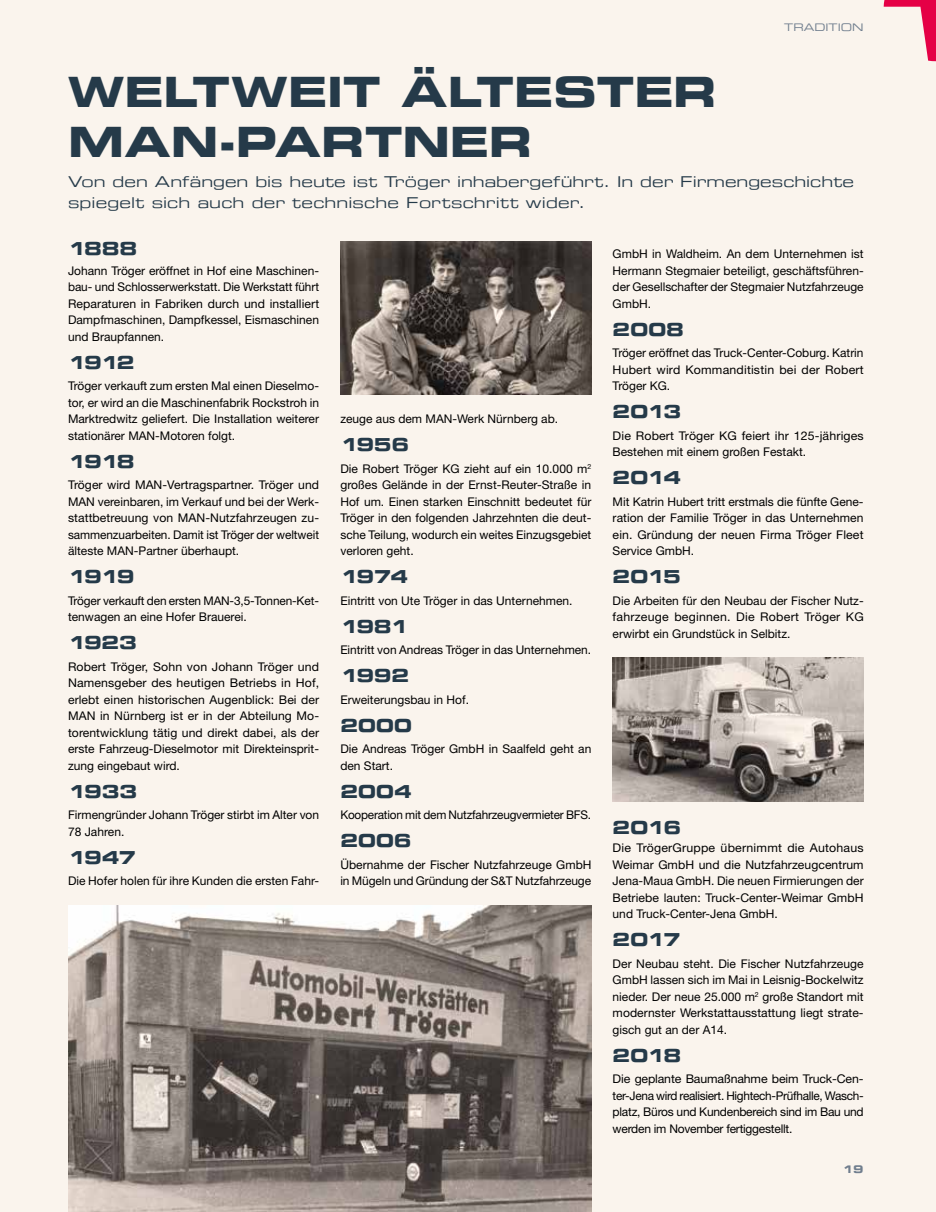
<style>
.page{position:relative;width:936px;height:1212px;background:#fff}
.page>*{position:absolute;margin:0;border:0;box-sizing:border-box;transform-origin:0 0}
.t1{font:42px/50.4px "Eurostile LT Bold Extended Two";color:#253a49}
.t2{font:18px "Eurostile LT Bold Extended Two";letter-spacing:-.05em;color:#253a49}
.t3{font:15px/21px "Eurostile LT Extended Two";letter-spacing:.005em;color:#253a49}
.t4{font:12px/16.5px "Helvetica Neue LT Std";color:#000;text-align:justify}
.t5{font:10.5px "Eurostile LT Extended Two";color:#707e8e}
.t6{font:10.5px "Eurostile LT Bold Extended Two";color:#707e8e}
</style>
<div class="page">
<div style="left:0;top:0;width:935px;height:1212px;background:#faf4ed"></div>
<img style="left:68px;top:906px;width:523px;height:306px">
<img style="left:612px;top:657px;width:251px;height:144px">
<img style="left:340px;top:242px;width:251px;height:153px">
<svg style="left:883px;top:0;width:52px;height:61px"></svg>
<p class="t5" style="left:784px;top:20px;width:81px">TRADITION</p>
<h1 class="t1" style="left:68px;top:66px;width:650px">WELTWEIT ÄLTESTER<br>MAN-PARTNER</h1>
<p class="t3" style="left:68px;top:171px;width:787px">Von den Anfängen bis heute ist Tröger inhabergeführt. In der Firmengeschichte spiegelt sich auch der technische Fortschritt wider.</p>
<h2 class="t2" style="left:68px;top:235px;width:71px">1888</h2>
<p class="t4" style="left:68px;top:262px;width:253px">Johann Tröger eröffnet in Hof eine Maschinen&shy;bau- und Schlosserwerkstatt. Die Werkstatt führt Reparaturen in Fabriken durch und installiert Dampfmaschinen, Dampfkessel, Eismaschinen und Braupfannen.</p>
<h2 class="t2" style="left:68px;top:350px;width:68px">1912</h2>
<p class="t4" style="left:68px;top:377px;width:252px">Tröger verkauft zum ersten Mal einen Dieselmo&shy;tor, er wird an die Maschinenfabrik Rockstroh in Marktredwitz geliefert. Die Installation weiterer stationärer MAN-Motoren folgt.</p>
<h2 class="t2" style="left:68px;top:449px;width:68px">1918</h2>
<p class="t4" style="left:68px;top:476px;width:252px">Tröger wird MAN-Vertragspartner. Tröger und MAN vereinbaren, im Verkauf und bei der Werk&shy;stattbetreuung von MAN-Nutzfahrzeugen zu&shy;sammenzuarbeiten. Damit ist Tröger der weltweit älteste MAN-Partner überhaupt.</p>
<h2 class="t2" style="left:68px;top:564px;width:68px">1919</h2>
<p class="t4" style="left:68px;top:592px;width:252px">Tröger verkauft den ersten MAN-3,5-Tonnen-Ket&shy;tenwagen an eine Hofer Brauerei.</p>
<h2 class="t2" style="left:68px;top:630px;width:70px">1923</h2>
<p class="t4" style="left:68px;top:658px;width:253px">Robert Tröger, Sohn von Johann Tröger und Namensgeber des heutigen Betriebs in Hof, erlebt einen historischen Augenblick: Bei der MAN in Nürnberg ist er in der Abteilung Mo&shy;torentwicklung tätig und direkt dabei, als der erste Fahrzeug-Dieselmotor mit Direkteinsprit&shy;zung eingebaut wird.</p>
<h2 class="t2" style="left:68px;top:779px;width:71px">1933</h2>
<p class="t4" style="left:68px;top:806px;width:252px">Firmengründer Johann Tröger stirbt im Alter von<br>78 Jahren.</p>
<h2 class="t2" style="left:68px;top:845px;width:70px">1947</h2>
<p class="t4" style="left:68px;top:872px;width:252px">Die Hofer holen für ihre Kunden die ersten Fahr-</p>
<p class="t4" style="left:340px;top:410px;width:219px">zeuge aus dem MAN-Werk Nürnberg ab.</p>
<h2 class="t2" style="left:340px;top:432px;width:70px">1956</h2>
<p class="t4" style="left:340px;top:460px;width:252px">Die Robert Tröger KG zieht auf ein 10.000 m<sup>2 </sup>großes Gelände in der Ernst-Reuter-Straße in Hof um. Einen starken Einschnitt bedeutet für Tröger in den folgenden Jahrzehnten die deut&shy;sche Teilung, wodurch ein weites Einzugsgebiet verloren geht.</p>
<h2 class="t2" style="left:340px;top:564px;width:69px">1974</h2>
<p class="t4" style="left:340px;top:592px;width:234px">Eintritt von Ute Tröger in das Unternehmen.</p>
<h2 class="t2" style="left:340px;top:614px;width:70px">1981</h2>
<p class="t4" style="left:340px;top:641px;width:252px">Eintritt von Andreas Tröger in das Unternehmen.</p>
<h2 class="t2" style="left:340px;top:663px;width:70px">1992</h2>
<p class="t4" style="left:340px;top:691px;width:130px">Erweiterungsbau in Hof.</p>
<h2 class="t2" style="left:340px;top:713px;width:73px">2000</h2>
<p class="t4" style="left:340px;top:740px;width:252px">Die Andreas Tröger GmbH in Saalfeld geht an den Start.</p>
<h2 class="t2" style="left:340px;top:779px;width:73px">2004</h2>
<p class="t4" style="left:340px;top:806px;width:252px">Kooperation mit dem Nutzfahrzeugvermieter BFS.</p>
<h2 class="t2" style="left:340px;top:828px;width:73px">2006</h2>
<p class="t4" style="left:340px;top:856px;width:252px">Übernahme der Fischer Nutzfahrzeuge GmbH in Mügeln und Gründung der S&amp;T Nutzfahrzeuge</p>
<p class="t4" style="left:612px;top:245px;width:252px">GmbH in Waldheim. An dem Unternehmen ist Hermann Stegmaier beteiligt, geschäftsführen&shy;der Gesellschafter der Stegmaier Nutzfahrzeuge GmbH.</p>
<h2 class="t2" style="left:612px;top:317px;width:73px">2008</h2>
<p class="t4" style="left:612px;top:344px;width:252px">Tröger eröffnet das Truck-Center-Coburg. Katrin Hubert wird Kommanditistin bei der Robert Tröger KG.</p>
<h2 class="t2" style="left:612px;top:399px;width:70px">2013</h2>
<p class="t4" style="left:612px;top:427px;width:252px">Die Robert Tröger KG feiert ihr 125-jähriges<br>Bestehen mit einem großen Festakt.</p>
<h2 class="t2" style="left:612px;top:465px;width:70px">2014</h2>
<p class="t4" style="left:612px;top:493px;width:252px">Mit Katrin Hubert tritt erstmals die fünfte Gene&shy;ration der Familie Tröger in das Unternehmen ein. Gründung der neuen Firma Tröger Fleet Service GmbH.</p>
<h2 class="t2" style="left:612px;top:564px;width:70px">2015</h2>
<p class="t4" style="left:612px;top:592px;width:252px">Die Arbeiten für den Neubau der Fischer Nutz&shy;fahrzeuge beginnen. Die Robert Tröger KG erwirbt ein Grundstück in Selbitz.</p>
<h2 class="t2" style="left:612px;top:815px;width:70px">2016</h2>
<p class="t4" style="left:612px;top:839px;width:252px">Die TrögerGruppe übernimmt die Autohaus Weimar GmbH und die Nutzfahrzeugcentrum Jena-Maua GmbH. Die neuen Firmierungen der Betriebe lauten: Truck-Center-Weimar GmbH und Truck-Center-Jena GmbH.</p>
<h2 class="t2" style="left:612px;top:927px;width:70px">2017</h2>
<p class="t4" style="left:612px;top:955px;width:252px">Der Neubau steht. Die Fischer Nutzfahrzeuge GmbH lassen sich im Mai in Leisnig-Bockelwitz nieder. Der neue 25.000 m<sup>2</sup> große Standort mit modernster Werkstattausstattung liegt strate&shy;gisch gut an der A14.</p>
<h2 class="t2" style="left:612px;top:1043px;width:70px">2018</h2>
<p class="t4" style="left:612px;top:1070px;width:252px">Die geplante Baumaßnahme beim Truck-Cen&shy;ter-Jena wird realisiert. Hightech-Prüfhalle, Wasch&shy;platz, Büros und Kundenbereich sind im Bau und werden im November fertiggestellt.</p>
<p class="t6" style="left:842px;top:1161px;width:22px">19</p>
</div>
